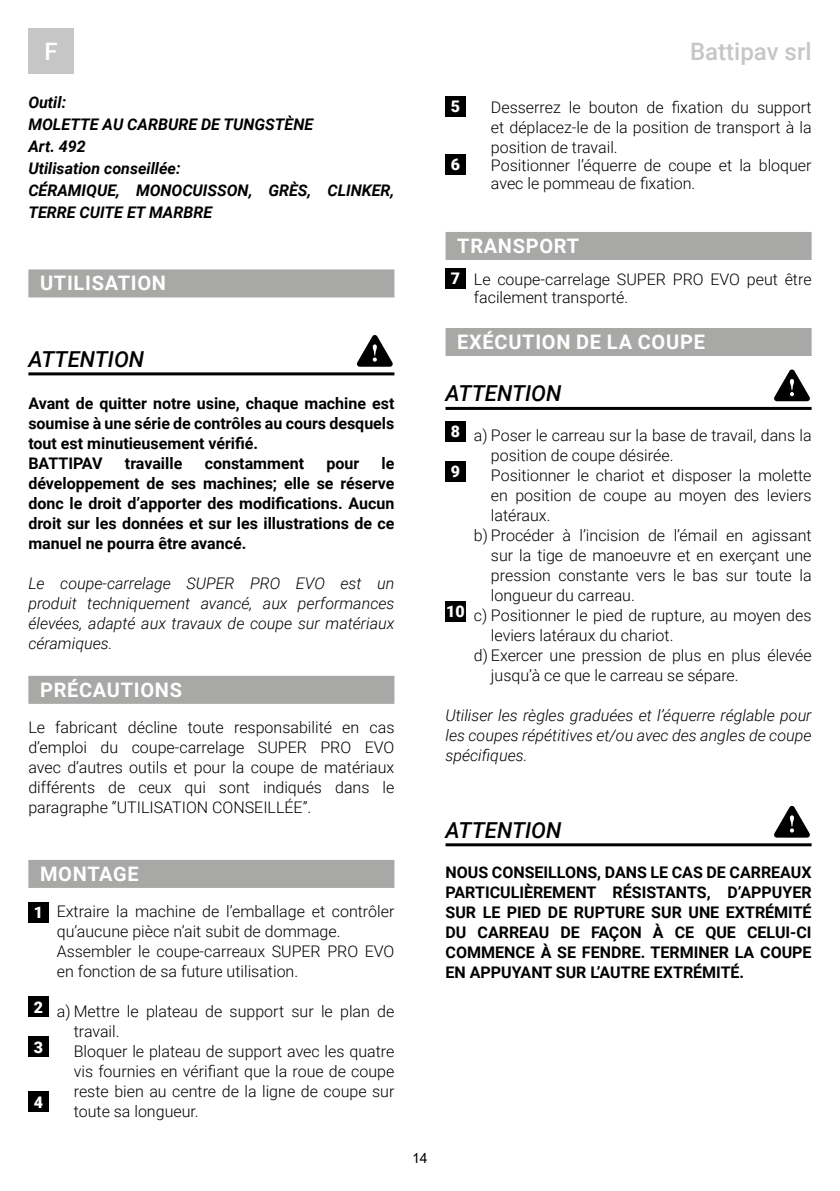
<style>
.page{position:relative;width:840px;height:1191px;background:#fff}
.page>*{position:absolute;margin:0;border:0;box-sizing:border-box;transform-origin:0 0}
.t1{font:500 24px "Roboto";color:#c6c6c6}
.t2{font:500 24px "Roboto";color:#fff}
.t3{font:italic 500 22px "Roboto";color:#000}
.t4{font:700 20px "Roboto";letter-spacing:.035em;color:#fff}
.t5{font:300 16px/20px "Roboto";color:#000}
.t6{font:700 16px/20px "Roboto";color:#000;text-align:justify}
.t7{font:italic 300 16px/20px "Roboto";color:#000;text-align:justify}
.t8{font:italic 700 16px/22px "Roboto";color:#000}
.t9{font:900 16px "Roboto";color:#fff}
.t10{font:14px "Arial";color:#000}
.s1{font-weight:900;color:#fff}
</style>
<div class="page">
<div style="left:28px;top:28px;width:46px;height:46px;background:#c6c6c6"></div>
<div style="left:28px;top:269px;width:366px;height:28px;background:#a8a8a7"></div>
<hr style="left:28px;top:372px;width:366px;height:3px;background:#000">
<div style="left:28px;top:676px;width:366px;height:28px;background:#a8a8a7"></div>
<div style="left:28px;top:860px;width:366px;height:28px;background:#a8a8a7"></div>
<svg style="left:357px;top:335px;width:35px;height:32px"></svg>
<div style="left:28px;top:902px;width:20px;height:20px;background:#000"></div>
<div style="left:28px;top:997px;width:20px;height:20px;background:#000"></div>
<div style="left:28px;top:1037px;width:20px;height:20px;background:#000"></div>
<div style="left:445px;top:232px;width:366px;height:28px;background:#a8a8a7"></div>
<div style="left:445px;top:328px;width:366px;height:28px;background:#a8a8a7"></div>
<hr style="left:445px;top:407px;width:366px;height:3px;background:#000">
<hr style="left:445px;top:843px;width:366px;height:3px;background:#000">
<div style="left:445px;top:96px;width:20px;height:20px;background:#000"></div>
<div style="left:445px;top:154px;width:20px;height:20px;background:#000"></div>
<div style="left:445px;top:268px;width:20px;height:20px;background:#000"></div>
<svg style="left:774px;top:369px;width:35px;height:32px"></svg>
<div style="left:445px;top:421px;width:20px;height:20px;background:#000"></div>
<div style="left:445px;top:461px;width:20px;height:20px;background:#000"></div>
<div style="left:445px;top:601px;width:20px;height:20px;background:#000"></div>
<svg style="left:774px;top:806px;width:35px;height:31px"></svg>
<div style="left:28px;top:1091px;width:20px;height:20px;background:#000"></div>
<h1 class="t2" style="left:44px;top:35px;width:15px">F</h1>
<h1 class="t1" style="left:689px;top:35px;width:123px">Battipav srl</h1>
<p class="t8" style="left:28px;top:91px;width:367px">Outil:<br>MOLETTE AU CARBURE DE TUNGSTÈNE<br>Art. 492<br>Utilisation conseillée:<br>CÉRAMIQUE, MONOCUISSON, GRÈS, CLINKER,<br>TERRE CUITE ET MARBRE</p>
<p class="t4" style="left:40px;top:269px;width:127px">UTILISATION</p>
<h2 class="t3" style="left:28px;top:343px;width:117px">ATTENTION</h2>
<p class="t6" style="left:28px;top:392px;width:367px;text-align:left">Avant de quitter notre usine, chaque machine est soumise à une série de contrôles au cours desquels tout est minutieusement vérifié.<br>BATTIPAV</p>
<p class="t6" style="left:28px;top:452px;width:367px;text-indent:353px">le développement de ses machines; elle se réserve donc le droit d’apporter des modifications. Aucun droit sur les données et sur les illustrations de ce manuel ne pourra être avancé.</p>
<p class="t7" style="left:28px;top:572px;width:367px">Le coupe-carrelage SUPER PRO EVO est un produit techniquement avancé, aux performances élevées, adapté aux travaux de coupe sur matériaux céramiques.</p>
<p class="t4" style="left:40px;top:675px;width:143px">PRÉCAUTIONS</p>
<p class="t5" style="left:28px;top:716px;width:367px;text-align:justify">Le fabricant décline toute responsabilité en cas d’emploi du coupe-carrelage SUPER PRO EVO avec d’autres outils et pour la coupe de matériaux différents de ceux qui sont indiqués dans le paragraphe “UTILISATION CONSEILLÉE”.</p>
<p class="t6" style="left:125px;top:452px;width:59px">travaille</p>
<p class="t6" style="left:204px;top:452px;width:101px">constamment</p>
<p class="t6" style="left:326px;top:452px;width:34px">pour</p>
<p class="t4" style="left:40px;top:859px;width:100px">MONTAGE</p>
<p class="t5" style="left:57px;top:900px;width:339px;text-indent:-23px"><span class="s1">1</span> Extraire la machine de l’emballage et contrôler qu’aucune pièce n’ait subit de dommage.<br>Assembler le coupe-carreaux SUPER PRO EVO en fonction de sa future utilisation.</p>
<p class="t5" style="left:74px;top:1000px;width:322px;text-indent:-40px"><sup>2</sup> a) Mettre le plateau de support sur le plan de travail.</p>
<p class="t9" style="left:34px;top:1036px;width:11px">3</p>
<p class="t5" style="left:74px;top:1040px;width:322px;text-align:justify">Bloquer le plateau de support avec les quatre vis fournies en vérifiant que la roue de coupe reste bien au centre de la ligne de coupe sur toute sa longueur.</p>
<p class="t9" style="left:34px;top:1090px;width:11px">4</p>
<p class="t9" style="left:450px;top:95px;width:11px">5</p>
<p class="t5" style="left:490px;top:97px;width:322px;text-align:justify">Desserrez le bouton de fixation du support et déplacez-le de la position de transport à la position de travail.</p>
<p class="t9" style="left:450px;top:153px;width:11px">6</p>
<p class="t5" style="left:490px;top:156px;width:322px;line-height:18px">Positionner l’équerre de coupe et la bloquer avec le pommeau de fixation.</p>
<p class="t4" style="left:457px;top:232px;width:123px">TRANSPORT</p>
<p class="t5" style="left:473px;top:270px;width:339px;line-height:18px;text-indent:-23px"><span class="s1">7</span> Le coupe-carrelage SUPER PRO EVO peut être facilement transporté.</p>
<p class="t4" style="left:457px;top:328px;width:249px">EXÉCUTION DE LA COUPE</p>
<h2 class="t3" style="left:445px;top:378px;width:117px">ATTENTION</h2>
<p class="t5" style="left:490px;top:425px;width:322px;text-indent:-40px"><sup>8</sup> a) Poser le carreau sur la base de travail, dans la position de coupe désirée.</p>
<p class="t9" style="left:450px;top:460px;width:11px">9</p>
<p class="t5" style="left:490px;top:465px;width:322px">Positionner le chariot et disposer la molette</p>
<p class="t5" style="left:490px;top:485px;width:322px">en position de coupe au moyen des leviers</p>
<p class="t5" style="left:490px;top:505px;width:61px">latéraux.</p>
<p class="t5" style="left:473px;top:525px;width:339px">b) Procéder à l’incision de l’émail en agissant</p>
<p class="t5" style="left:490px;top:545px;width:322px">sur la tige de manoeuvre et en exerçant une</p>
<p class="t5" style="left:490px;top:565px;width:322px">pression constante vers le bas sur toute la</p>
<p class="t5" style="left:490px;top:585px;width:145px">longueur du carreau.</p>
<p class="t5" style="left:446px;top:605px;width:366px"><sup>10</sup> c) Positionner le pied de rupture, au moyen des</p>
<p class="t5" style="left:490px;top:625px;width:184px">leviers latéraux du chariot.</p>
<p class="t5" style="left:473px;top:645px;width:339px">d) Exercer une pression de plus en plus élevée</p>
<p class="t5" style="left:490px;top:665px;width:249px">jusqu’à ce que le carreau se sépare.</p>
<p class="t7" style="left:445px;top:705px;width:367px">Utiliser les règles graduées et l’équerre réglable pour les coupes répétitives et/ou avec des angles de coupe spécifiques.</p>
<h2 class="t3" style="left:445px;top:814px;width:117px">ATTENTION</h2>
<p class="t6" style="left:445px;top:861px;width:367px">NOUS CONSEILLONS, DANS LE CAS DE CARREAUX PARTICULIÈREMENT RÉSISTANTS, D’APPUYER SUR LE PIED DE RUPTURE SUR UNE EXTRÉMITÉ DU CARREAU DE FAÇON À CE QUE CELUI-CI COMMENCE À SE FENDRE. TERMINER LA COUPE EN APPUYANT SUR L’AUTRE EXTRÉMITÉ.</p>
<p class="t10" style="left:412px;top:1148px;width:17px">14</p>
</div>
